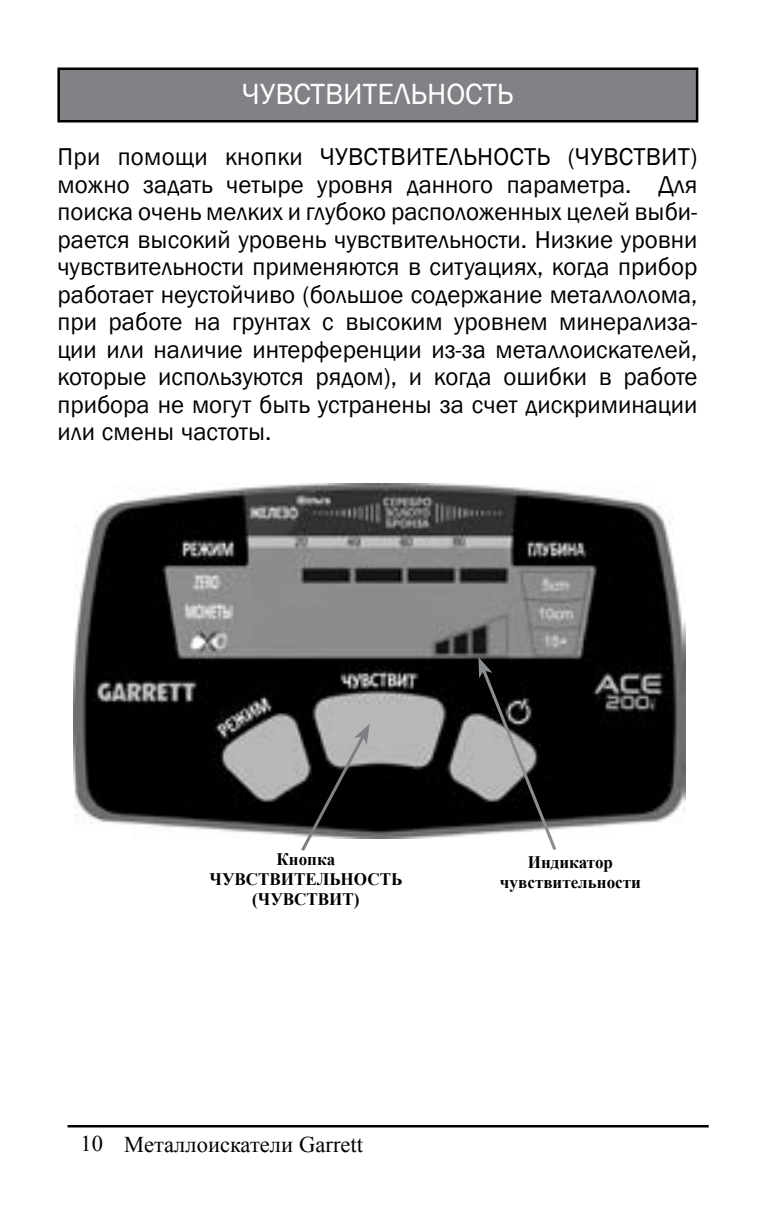
<style>
.page{position:relative;width:765px;height:1215px;background:#fff}
.page>*{position:absolute;margin:0;border:0;box-sizing:border-box;transform-origin:0 0}
.t1{font:30px "Franklin Gothic";color:#fff}
.t2{font:25px/27.5px "Franklin Gothic";color:#000;text-align:justify}
.t3{font:22.5px "Times New Roman";color:#000}
.t4{font:700 17.5px/20px "Times New Roman";color:#000;text-align:center}
</style>
<div class="page">
<hr style="left:68px;top:1125px;width:641px;height:3px;background:#000">
<div style="left:59px;top:69px;width:638px;height:52px;background:#808285"></div>
<div style="left:57px;top:68px;width:641px;height:54px;border:2px solid #000"></div>
<img style="left:74px;top:483px;width:612px;height:355px">
<svg style="left:298px;top:724px;width:72px;height:127px;background:#535454"></svg>
<svg style="left:478px;top:657px;width:81px;height:193px;background:#4e4e4e"></svg>
<p class="t1" style="left:242px;top:75px;width:270px">ЧУВСТВИТЕЛЬНОСТЬ</p>
<p class="t2" style="left:57px;top:144px;width:642px">При помощи кнопки ЧУВСТВИТЕЛЬНОСТЬ (ЧУВСТВИТ) можно задать четыре уровня данного параметра. Для поиска очень мелких и глубоко расположенных целей выби&shy;рается высокий уровень чувствительности. Низкие уровни чувствительности применяются в ситуациях, когда прибор работает неустойчиво (большое содержание металлолома, при работе на грунтах с высоким уровнем минерализа&shy;ции или наличие интерференции из-за металлоискателей, которые используются рядом), и когда ошибки в работе прибора не могут быть устранены за счет дискриминации или смены частоты.</p>
<p class="t4" style="left:210px;top:849px;width:194px">Кнопка<br>ЧУВСТВИТЕЛЬНОСТЬ (ЧУВСТВИТ)</p>
<p class="t4" style="left:500px;top:852px;width:143px">Индикатор чувствительности</p>
<p class="t3" style="left:81px;top:1129px;width:284px">10 Металлоискатели Garrett</p>
</div>
